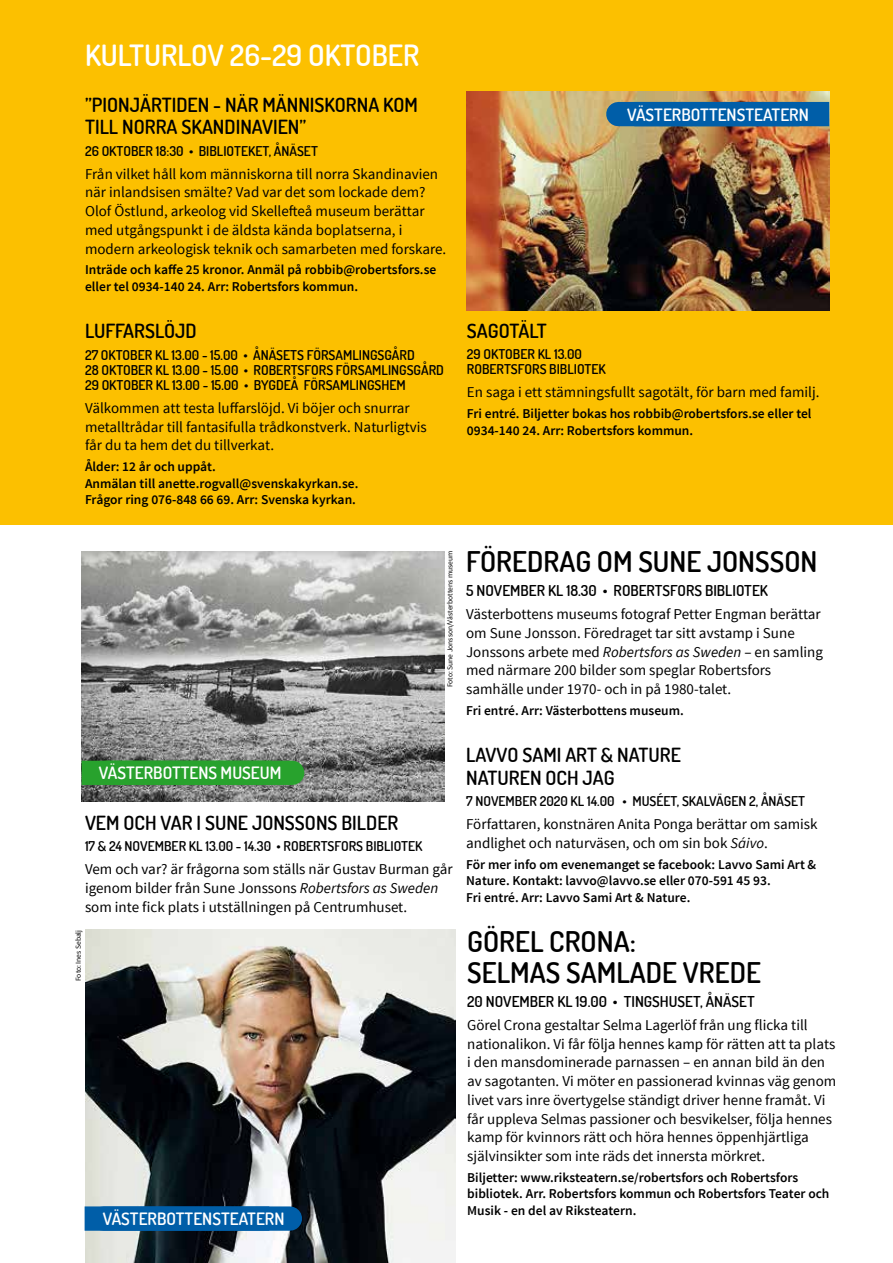
<style>
.page{position:relative;width:893px;height:1263px;background:#fff}
.page>*{position:absolute;margin:0;border:0;box-sizing:border-box;transform-origin:0 0}
.t1{font:600 29.25px "Dosis";color:#fff}
.t2{font:600 28.5px/31.5px "Dosis";color:#000}
.t3{font:600 19.5px/22.5px "Dosis";color:#000}
.t4{font:600 16.95px "Dosis";color:#fff}
.t5{font:15px/18.8px "Source Sans Pro";color:#000}
.t6{font:600 15px "Dosis";color:#000}
.t7{font:600 13.5px/16.5px "Source Sans Pro";color:#000}
.t8{font:600 13.5px/15px "Dosis";color:#000}
.t9{font:7.5px "Source Sans Pro";color:#000}
.s1{font-style:italic}
</style>
<div class="page">
<div style="left:0;top:0;width:893px;height:524px;background:#fcc000"></div>
<img style="left:466px;top:92px;width:363px;height:219px">
<img style="left:85px;top:929px;width:371px;height:334px">
<img style="left:82px;top:551px;width:363px;height:251px">
<div style="left:106px;top:761px;width:186px;height:24px;background:#28a22d"></div>
<div style="left:82px;top:761px;width:190px;height:24px;background:#28a22d"></div>
<div style="left:104px;top:1206px;width:186px;height:25px;background:#005ea8"></div>
<div style="left:85px;top:1206px;width:184px;height:25px;background:#005ea8"></div>
<div style="left:618px;top:102px;width:180px;height:24px;background:#005ea8"></div>
<div style="left:634px;top:102px;width:195px;height:24px;background:#005ea8"></div>
<h1 class="t1" style="left:85px;top:36px;width:336px">KULTURLOV 26-29 OKTOBER</h1>
<h3 class="t3" style="left:85px;top:93px;width:334px">”PIONJÄRTIDEN - NÄR MÄNNISKORNA KOM<br>TILL NORRA SKANDINAVIEN”</h3>
<p class="t8" style="left:85px;top:143px;width:234px">26 OKTOBER 18:30 • BIBLIOTEKET, ÅNÄSET</p>
<p class="t5" style="left:85px;top:165px;width:363px">Från vilket håll kom människorna till norra Skandinavien när inlandsisen smälte? Vad var det som lockade dem?<br>Olof Östlund, arkeolog vid Skellefteå museum berättar med utgångspunkt i de äldsta kända boplatserna, i modern arkeologisk teknik och samarbeten med forskare.</p>
<p class="t7" style="left:85px;top:262px;width:353px">Inträde och kaffe 25 kronor. Anmäl på robbib@robertsfors.se eller tel 0934-140 24. Arr: Robertsfors kommun.</p>
<h3 class="t3" style="left:85px;top:320px;width:113px">LUFFARSLÖJD</h3>
<p class="t8" style="left:85px;top:347px;width:360px">27 OKTOBER KL 13.00 - 15.00 • ÅNÄSETS FÖRSAMLINGSGÅRD<br>28 OKTOBER KL 13.00 - 15.00 • ROBERTSFORS FÖRSAMLINGSGÅRD<br>29 OKTOBER KL 13.00 - 15.00 • BYGDEÅ FÖRSAMLINGSHEM</p>
<p class="t5" style="left:85px;top:399px;width:343px">Välkommen att testa luffarslöjd. Vi böjer och snurrar metalltrådar till fantasifulla trådkonstverk. Naturligtvis får du ta hem det du tillverkat.</p>
<p class="t7" style="left:85px;top:459px;width:275px">Ålder: 12 år och uppåt.<br>Anmälan till anette.rogvall@svenskakyrkan.se.<br>Frågor ring 076-848 66 69. Arr: Svenska kyrkan.</p>
<p class="t4" style="left:627px;top:103px;width:183px">VÄSTERBOTTENSTEATERN</p>
<h3 class="t3" style="left:467px;top:319px;width:81px">SAGOTÄLT</h3>
<p class="t8" style="left:467px;top:346px;width:140px">29 OKTOBER KL 13.00<br>ROBERTSFORS BIBLIOTEK</p>
<p class="t5" style="left:467px;top:383px;width:354px">En saga i ett stämningsfullt sagotält, för barn med familj.</p>
<p class="t7" style="left:467px;top:406px;width:346px">Fri entré. Biljetter bokas hos robbib@robertsfors.se eller tel<br>0934-140 24. Arr: Robertsfors kommun.</p>
<p class="t4" style="left:99px;top:762px;width:184px">VÄSTERBOTTENS MUSEUM</p>
<p class="t9" style="left:445px;top:687px;width:138px;rotate:-90deg">Foto: Sune Jonsson/Västerbottens museum</p>
<h3 class="t3" style="left:85px;top:811px;width:315px">VEM OCH VAR I SUNE JONSSONS BILDER</h3>
<p class="t8" style="left:85px;top:838px;width:339px">17 &amp; 24 NOVEMBER KL 13.00 - 14.30 • ROBERTSFORS BIBLIOTEK</p>
<p class="t5" style="left:85px;top:860px;width:369px">Vem och var? är frågorna som ställs när Gustav Burman går igenom bilder från Sune Jonssons <span class="s1">Robertsfors as Sweden </span>som inte fick plats i utställningen på Centrumhuset.</p>
<h2 class="t2" style="left:466px;top:546px;width:353px">FÖREDRAG OM SUNE JONSSON</h2>
<p class="t6" style="left:466px;top:581px;width:303px">5 NOVEMBER KL 18.30 • ROBERTSFORS BIBLIOTEK</p>
<p class="t5" style="left:466px;top:605px;width:358px">Västerbottens museums fotograf Petter Engman berättar om Sune Jonsson. Föredraget tar sitt avstamp i Sune Jonssons arbete med <span class="s1">Robertsfors as Sweden</span> – en samling med närmare 200 bilder som speglar Robertsfors samhälle under 1970- och in på 1980-talet.</p>
<p class="t7" style="left:466px;top:703px;width:219px">Fri entré. Arr: Västerbottens museum.</p>
<h3 class="t3" style="left:466px;top:744px;width:216px">LAVVO SAMI ART &amp; NATURE<br>NATUREN OCH JAG</h3>
<p class="t8" style="left:466px;top:794px;width:340px">7 NOVEMBER 2020 KL 14.00 • MUSÉET, SKALVÄGEN 2, ÅNÄSET</p>
<p class="t5" style="left:466px;top:815px;width:353px">Författaren, konstnären Anita Ponga berättar om samisk andlighet och naturväsen, och om sin bok <span class="s1">Sáivo</span>.</p>
<p class="t7" style="left:466px;top:856px;width:352px">För mer info om evenemanget se facebook: Lavvo Sami Art &amp;<br>Nature. Kontakt: lavvo@lavvo.se eller 070-591 45 93.<br>Fri entré. Arr: Lavvo Sami Art &amp; Nature.</p>
<p class="t9" style="left:74px;top:981px;width:53px;rotate:-90deg">Foto: Ines Sebalj</p>
<h2 class="t2" style="left:467px;top:925px;width:295px">GÖREL CRONA:<br>SELMAS SAMLADE VREDE</h2>
<p class="t6" style="left:467px;top:991px;width:289px">20 NOVEMBER KL 19.00 • TINGSHUSET, ÅNÄSET</p>
<p class="t5" style="left:467px;top:1016px;width:371px">Görel Crona gestaltar Selma Lagerlöf från ung flicka till nationalikon. Vi får följa hennes kamp för rätten att ta plats i den mansdominerade parnassen – en annan bild än den av sagotanten. Vi möter en passionerad kvinnas väg genom livet vars inre övertygelse ständigt driver henne framåt. Vi får uppleva Selmas passioner och besvikelser, följa hennes kamp för kvinnors rätt och höra hennes öppenhjärtliga självinsikter som inte räds det innersta mörkret.</p>
<p class="t7" style="left:467px;top:1169px;width:364px">Biljetter: www.riksteatern.se/robertsfors och Robertsfors bibliotek. Arr. Robertsfors kommun och Robertsfors Teater och<br>Musik - en del av Riksteatern.</p>
<p class="t4" style="left:103px;top:1208px;width:183px">VÄSTERBOTTENSTEATERN</p>
</div>
